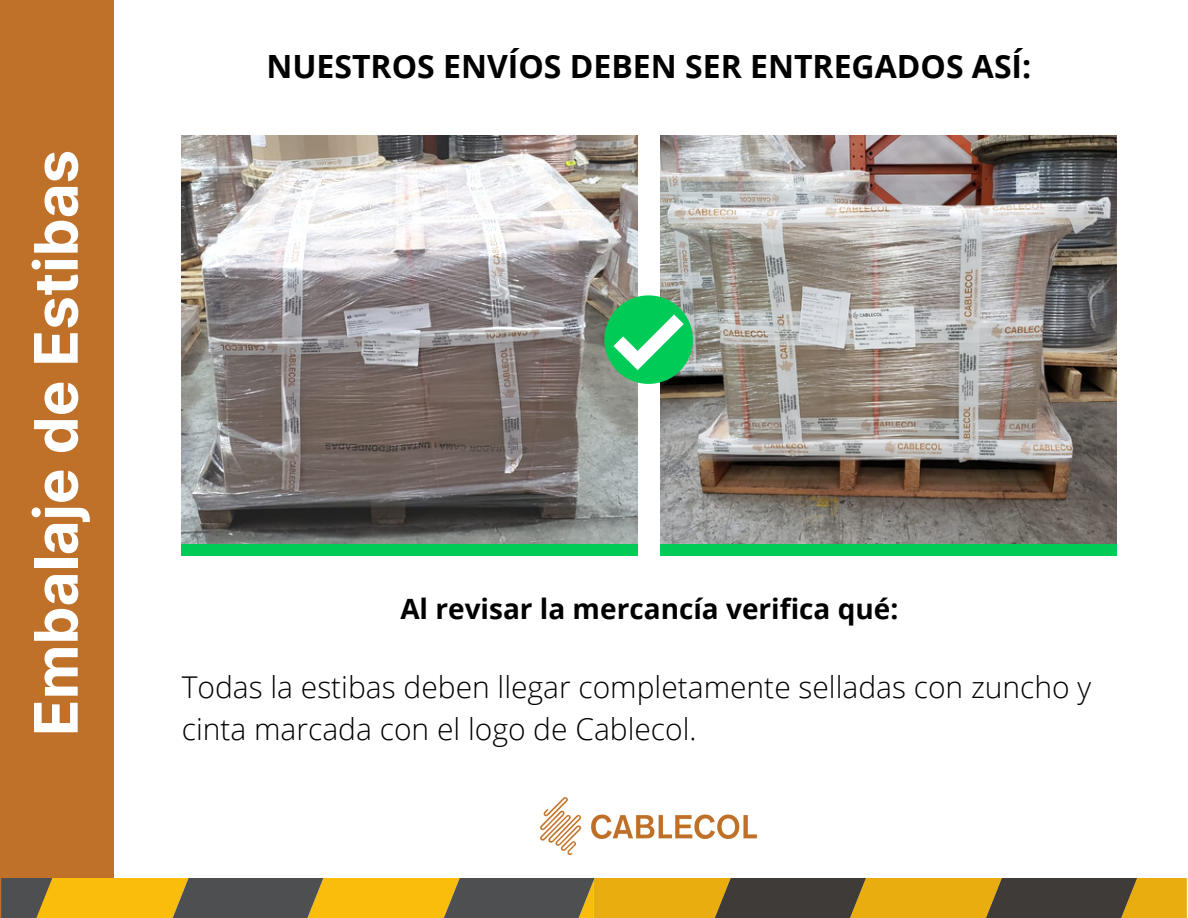
<style>
.page{position:relative;width:1188px;height:918px;background:#fff}
.page>*{position:absolute;margin:0;border:0;box-sizing:border-box;transform-origin:0 0}
.t1{font:700 60px "Inter";color:#fff}
.t2{font:700 32px "Open Sans";color:#000}
.t3{font:300 30px "Open Sans";color:#000}
.t4{font:700 28px "Open Sans";color:#000}
</style>
<div class="page">
<div style="left:0;top:0;width:114px;height:918px;background:#c07129"></div>
<svg style="left:1px;top:879px;width:1186px;height:39px;background:#9d7e29"></svg>
<div style="left:661px;top:517px;width:456px;height:38px;background:#00cb57"></div>
<div style="left:182px;top:517px;width:456px;height:38px;background:#00cb57"></div>
<img style="left:661px;top:136px;width:456px;height:408px">
<img style="left:182px;top:135px;width:456px;height:408px">
<svg style="left:604px;top:295px;width:89px;height:89px;background:#43c278"></svg>
<img style="left:540px;top:797px;width:218px;height:59px">
<p class="t1" style="left:20px;top:736px;width:588px;rotate:-90deg">Embalaje de Estibas</p>
<p class="t2" style="left:266px;top:44px;width:766px">NUESTROS ENVÍOS DEBEN SER ENTREGADOS ASÍ:</p>
<p class="t4" style="left:400px;top:589px;width:500px">Al revisar la mercancía verifica qué:</p>
<p class="t3" style="left:182px;top:666px;width:911px">Todas la estibas deben llegar completamente selladas con zuncho y</p>
<p class="t3" style="left:182px;top:708px;width:516px">cinta marcada con el logo de Cablecol.</p>
</div>
